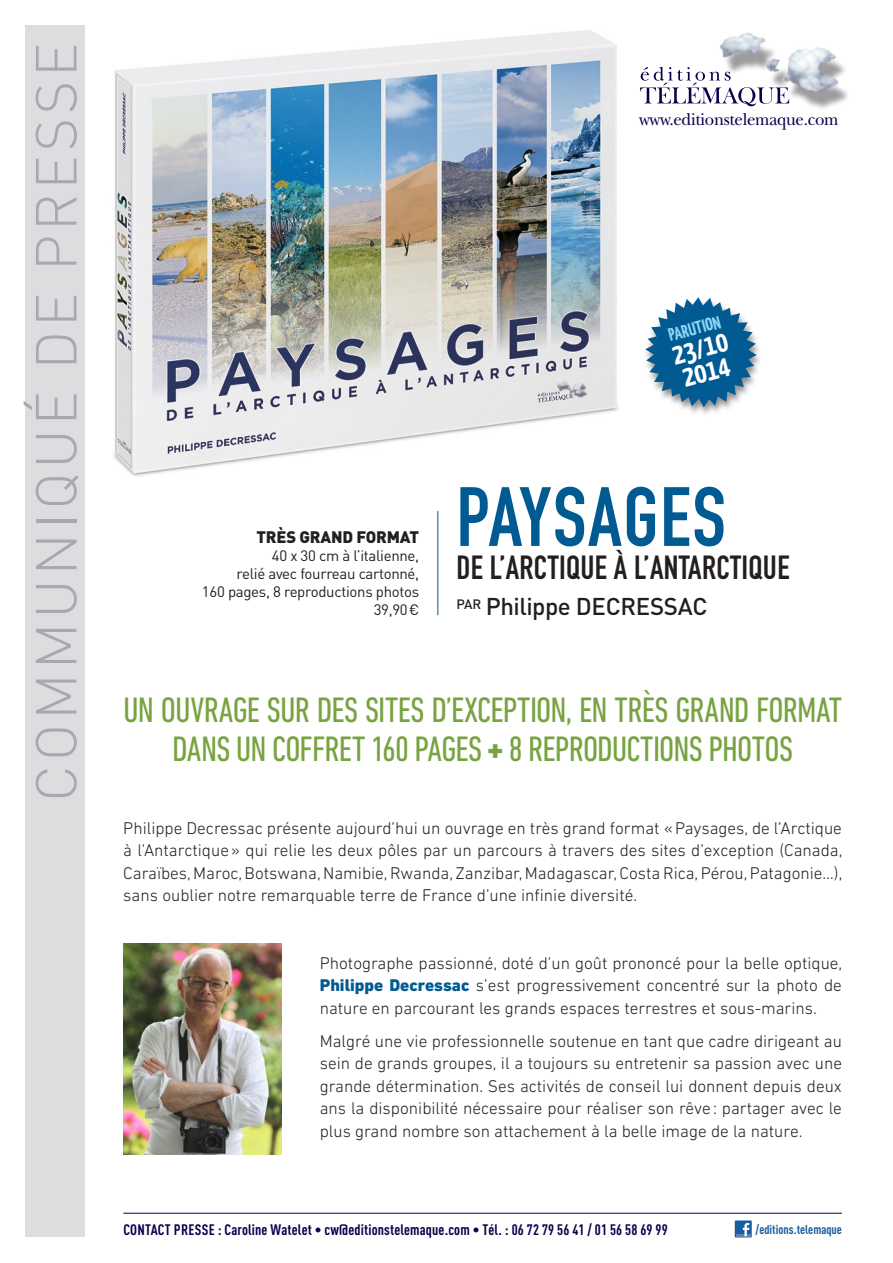
<style>
.page{position:relative;width:893px;height:1263px;background:#fff}
.page>*{position:absolute;margin:0;border:0;box-sizing:border-box;transform-origin:0 0}
.t1{font:82.5px "DIN Engschrift Std";letter-spacing:.02em;color:#015a92}
.t2{font:300 57px "DIN Pro";letter-spacing:.07em;color:#a8a9ad}
.t3{font:condensed 36px/39px "DIN Next LT Pro";letter-spacing:-.02em;color:#78a341;text-align:center}
.t4{font:33px "DIN Engschrift Std";letter-spacing:.01em;color:#231f20}
.t5{font:700 30px/24px "Yanone Kaffeesatz";color:#fff}
.t6{font:500 24px "DIN Pro";letter-spacing:-.015em;color:#231f20}
.t7{font:700 18px "Yanone Kaffeesatz";color:#8dd7f7}
.t8{font:17.7px "New Baskerville Std";letter-spacing:-.015em;color:#08014c;scale:.95 1}
.t9{font:300 17.25px/22.5px "DIN Next LT Pro";color:#231f20;text-align:justify}
.t10{font:900 16.5px "DIN Pro";letter-spacing:-.01em;color:#231f20}
.t11{font:15px/18px "DIN Pro";letter-spacing:-.02em;color:#231f20;text-align:right}
.t12{font:700 condensed 15px "DIN Pro";letter-spacing:.01em;color:#08014c}
.t13{font:700 condensed 12.75px "DIN Pro";color:#185e9e}
.s1{font-size:24px}
.s2{font-weight:800}
.s3{font-weight:800;color:#015a92}
</style>
<div class="page">
<img style="left:51px;top:25px;width:567px;height:451px">
<img style="left:123px;top:944px;width:158px;height:211px">
<div style="left:642px;top:297px;width:121px;height:120px;background:#231f20;opacity:.5"></div>
<svg style="left:645px;top:297px;width:112px;height:110px"></svg>
<hr style="left:437px;top:511px;width:1px;height:104px;background:#015a92">
<div style="left:26px;top:26px;width:59px;height:1211px;background:#dcdddf"></div>
<div style="left:735px;top:1220px;width:17px;height:17px;background:#185e9e"></div>
<svg style="left:736px;top:1223px;width:14px;height:13px"></svg>
<img style="left:720px;top:32px;width:128px;height:77px">
<svg style="left:640px;top:67px;width:149px;height:39px"></svg>
<hr style="left:123px;top:1213px;width:719px;height:1px;background:#08014c">
<h2 class="t2" style="left:21px;top:802px;width:760px;rotate:-90deg">COMMUNIQUÉ DE PRESSE</h2>
<p class="t8" style="left:639px;top:109px;width:211px">www.editionstelemaque.com</p>
<p class="t7" style="left:666px;top:325px;width:55px;rotate:-15deg">PARUTION</p>
<h3 class="t5" style="left:669px;top:343px;width:58px;rotate:-15deg">23<span class="s1">/</span>10<br>2014</h3>
<p class="t10" style="left:256px;top:526px;width:164px">TRÈS GRAND FORMAT</p>
<p class="t11" style="left:202px;top:546px;width:219px">40 x 30 cm à l’italienne,<br>relié avec fourreau cartonné,<br>160 pages, 8 reproductions photos<br>39,90€</p>
<h1 class="t1" style="left:456px;top:469px;width:271px">PAYSAGES</h1>
<h3 class="t4" style="left:456px;top:548px;width:335px">DE L’ARCTIQUE À L’ANTARCTIQUE</h3>
<h3 class="t6" style="left:456px;top:591px;width:252px"><sup>PAR</sup> Philippe DECRESSAC</h3>
<h3 class="t3" style="left:123px;top:690px;width:720px">UN OUVRAGE SUR DES SITES D’EXCEPTION, EN TRÈS GRAND FORMAT<br>DANS UN COFFRET 160 PAGES <span class="s2">+</span> 8 REPRODUCTIONS PHOTOS</h3>
<p class="t9" style="left:123px;top:816px;width:721px">Philippe Decressac présente aujourd’hui un ouvrage en très grand format «Paysages, de l’Arctique à l’Antarctique» qui relie les deux pôles par un parcours à travers des sites d’exception (Canada, Caraïbes, Maroc, Botswana, Namibie, Rwanda, Zanzibar, Madagascar, Costa Rica, Pérou, Patagonie…), sans oublier notre remarquable terre de France d’une infinie diversité.</p>
<p class="t9" style="left:320px;top:951px;width:524px">Photographe passionné, doté d’un goût prononcé pour la belle optique, <span class="s3">Philippe Decressac</span> s’est progressivement concentré sur la photo de nature en parcourant les grands espaces terrestres et sous-marins.</p>
<p class="t9" style="left:320px;top:1029px;width:524px">Malgré une vie professionnelle soutenue en tant que cadre dirigeant au sein de grands groupes, il a toujours su entretenir sa passion avec une grande détermination. Ses activités de conseil lui donnent depuis deux ans la disponibilité nécessaire pour réaliser son rêve : partager avec le plus grand nombre son attachement à la belle image de la nature.</p>
<p class="t12" style="left:123px;top:1220px;width:546px">CONTACT PRESSE : Caroline Watelet • cw@editionstelemaque.com • Tél. : 06 72 79 56 41 / 01 56 58 69 99</p>
<p class="t13" style="left:756px;top:1221px;width:88px">/editions.telemaque</p>
</div>
